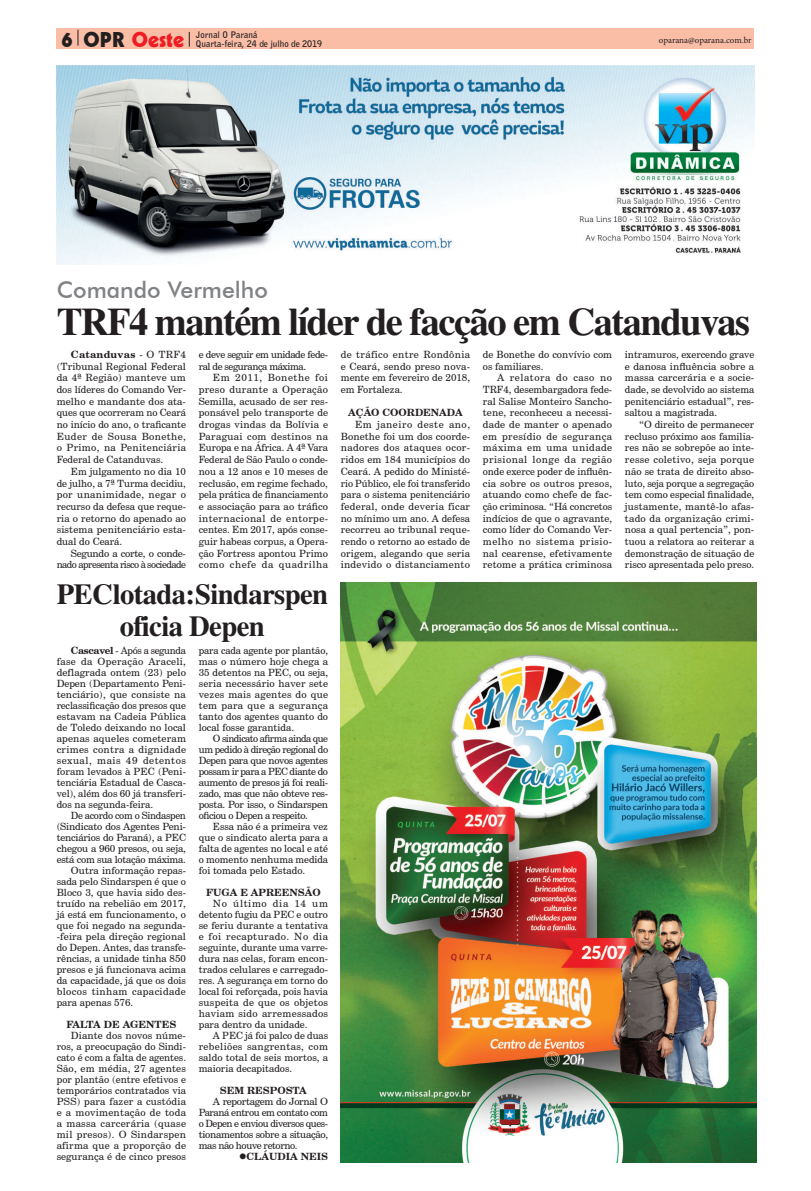
<style>
.page{position:relative;width:811px;height:1191px;background:#fff}
.page>*{position:absolute;margin:0;border:0;box-sizing:border-box;transform-origin:0 0}
.t1{font:700 39px "Times";letter-spacing:-.04em;color:#231f20}
.t2{font:700 29px/32px "Times";letter-spacing:-.02em;color:#231f20;text-align:center}
.t3{font:500 23px "Futura BT";color:#808285}
.t4{font:20.8px "Geometric 231 BT Heavy C";color:#ee1d23}
.t5{font:10px/11.7px "Century Schoolbook BT";color:#231f20;text-align:justify}
.t6{font:700 10px "Century Schoolbook BT";color:#231f20}
.t7{font:10px/11.7px "Century Schoolbook BT";letter-spacing:-.05em;color:#231f20;text-align:right}
.t8{font:10px/11.7px "Century Schoolbook BT";letter-spacing:-.04em;color:#231f20}
.t9{font:10px "Century Schoolbook BT";letter-spacing:-.02em;color:#231f20}
.t10{font:10px "Century Schoolbook BT";letter-spacing:.035em;color:#231f20}
.t11{font:10px "Century Schoolbook BT";letter-spacing:-.025em;color:#231f20}
.t12{font:700 9px/9px "Bell Gothic BT";color:#231f20}
.t13{font:9px "Minion Pro";letter-spacing:-.01em;color:#231f20}
.s1{color:#231f20}
.s2{font-weight:700}
</style>
<div class="page">
<div style="left:57px;top:28px;width:697px;height:21px;background:#fabda6"></div>
<svg style="left:189px;top:32px;width:1px;height:15px"></svg>
<svg style="left:78px;top:30px;width:1px;height:16px"></svg>
<img style="left:57px;top:65px;width:697px;height:199px">
<img style="left:341px;top:583px;width:415px;height:579px">
<p class="t12" style="left:196px;top:30px;width:128px">Jornal O Paraná<br>Quarta-feira, 24 de julho de 2019</p>
<h3 class="t4" style="left:61px;top:27px;width:125px"><span class="s1">6 OPR</span> Oeste</h3>
<p class="t13" style="left:659px;top:34px;width:94px">oparana@oparana.com.br</p>
<h3 class="t3" style="left:57px;top:276px;width:213px">Comando Vermelho</h3>
<h1 class="t1" style="left:57px;top:299px;width:695px">TRF4 mantém líder de facção em Catanduvas</h1>
<p class="t5" style="left:57px;top:348px;width:131px;text-indent:14px"><span class="s2">Catanduvas</span> - O TRF4 (Tribunal Regional Federal da 4ª Região) manteve um dos líderes do Comando Ver&shy;melho e mandante dos ata&shy;ques que ocorreram no Ceará no início do ano, o traficante Euder de Sousa Bonethe, o Primo, na Penitenciária Federal de Catanduvas.</p>
<p class="t5" style="left:57px;top:465px;width:131px;text-indent:14px">Em julgamento no dia 10 de julho, a 7ª Turma decidiu, por unanimidade, negar o recurso da defesa que reque&shy;ria o retorno do apenado ao sistema penitenciário esta&shy;dual do Ceará.</p>
<p class="t7" style="left:57px;top:547px;width:131px">Segundo a corte, o conde&shy;nado apresenta risco à sociedade</p>
<p class="t8" style="left:199px;top:348px;width:131px">e deve seguir em unidade fede&shy;ral de segurança máxima.</p>
<p class="t5" style="left:199px;top:371px;width:131px;text-indent:14px">Em 2011, Bonethe foi preso durante a Operação Semilla, acusado de ser res&shy;ponsável pelo transporte de drogas vindas da Bolívia e Paraguai com destinos na Europa e na África. A 4ª Vara Federal de São Paulo o conde&shy;nou a 12 anos e 10 meses de reclusão, em regime fechado, pela prática de financiamento e associação para ao tráfico internacional de entorpe&shy;centes. Em 2017, após conse&shy;guir habeas corpus, a Opera&shy;ção Fortress apontou Primo como chefe da quadrilha</p>
<p class="t5" style="left:341px;top:348px;width:131px">de tráfico entre Rondônia e Ceará, sendo preso nova&shy;mente em fevereiro de 2018, em Fortaleza.</p>
<p class="t6" style="left:348px;top:406px;width:116px">AÇÃO COORDENADA</p>
<p class="t5" style="left:341px;top:418px;width:131px;text-indent:14px">Em janeiro deste ano, Bonethe foi um dos coorde&shy;nadores dos ataques ocor&shy;ridos em 184 municípios do Ceará. A pedido do Ministé&shy;rio Público, ele foi transferido para o sistema penitenciário federal, onde deveria ficar no mínimo um ano. A defesa recorreu ao tribunal reque&shy;rendo o retorno ao estado de origem, alegando que seria indevido o distanciamento</p>
<p class="t5" style="left:483px;top:348px;width:131px">de Bonethe do convívio com os familiares.</p>
<p class="t5" style="left:483px;top:371px;width:131px;text-indent:14px">A relatora do caso no TRF4, desembargadora fede&shy;ral Salise Monteiro Sancho&shy;tene, reconheceu a necessi&shy;dade de manter o apenado em presídio de segurança máxima em uma unidade prisional longe da região onde exerce poder de influên&shy;cia sobre os outros presos, atuando como chefe de fac&shy;ção criminosa. “Há concretos indícios de que o agravante, como líder do Comando Ver&shy;melho no sistema prisio&shy;nal cearense, efetivamente retome a prática criminosa</p>
<p class="t5" style="left:625px;top:348px;width:131px">intramuros, exercendo grave e danosa influência sobre a massa carcerária e a socie&shy;dade, se devolvido ao sistema penitenciário estadual”, res&shy;saltou a magistrada.</p>
<p class="t5" style="left:625px;top:418px;width:131px;text-indent:14px">“O direito de permanecer recluso próximo aos familia&shy;res não se sobrepõe ao inte&shy;resse coletivo, seja porque não se trata de direito abso&shy;luto, seja porque a segregação tem como especial finalidade, justamente, mantê-lo afas&shy;tado da organização crimi&shy;nosa a qual pertencia”, pon&shy;tuou a relatora ao reiterar a demonstração de situação de risco apresentada pelo preso.</p>
<h2 class="t2" style="left:57px;top:577px;width:273px">PEC lotada: Sindarspen oficia Depen</h2>
<p class="t5" style="left:57px;top:645px;width:131px;line-height:11px;text-indent:14px"><span class="s2">Cascavel</span> - Após a segunda fase da Operação Araceli, deflagrada ontem (23) pelo Depen (Departamento Peni&shy;tenciário), que consiste na reclassificação dos presos que estavam na Cadeia Pública de Toledo deixando no local apenas aqueles cometeram crimes contra a dignidade sexual, mais 49 detentos foram levados à PEC (Peni&shy;tenciária Estadual de Casca&shy;vel), além dos 60 já transferi&shy;dos na segunda-feira.</p>
<p class="t11" style="left:71px;top:808px;width:117px">De acordo com o Sindaspen</p>
<p class="t5" style="left:57px;top:820px;width:131px">(Sindicato dos Agentes Peni-</p>
<p class="t5" style="left:57px;top:831px;width:131px">tenciários do Paraná), a PEC</p>
<p class="t5" style="left:57px;top:842px;width:131px">chegou a 960 presos, ou seja,</p>
<p class="t9" style="left:57px;top:852px;width:131px">está com sua lotação máxima.</p>
<p class="t5" style="left:71px;top:864px;width:117px">Outra informação repas-</p>
<p class="t5" style="left:57px;top:875px;width:131px">sada pelo Sindarspen é que o</p>
<p class="t5" style="left:57px;top:886px;width:131px">Bloco 3, que havia sido des-</p>
<p class="t5" style="left:57px;top:897px;width:131px">truído na rebelião em 2017,</p>
<p class="t5" style="left:57px;top:908px;width:131px">já está em funcionamento, o</p>
<p class="t5" style="left:57px;top:919px;width:131px">que foi negado na segunda-</p>
<p class="t5" style="left:57px;top:930px;width:131px">-feira pela direção regional</p>
<p class="t5" style="left:57px;top:941px;width:131px">do Depen. Antes, das transfe-</p>
<p class="t5" style="left:57px;top:952px;width:131px">rências, a unidade tinha 850</p>
<p class="t5" style="left:57px;top:963px;width:131px">presos e já funcionava acima</p>
<p class="t5" style="left:57px;top:974px;width:131px">da capacidade, já que os dois</p>
<p class="t10" style="left:57px;top:984px;width:131px">blocos tinham capacidade</p>
<p class="t5" style="left:57px;top:996px;width:78px">para apenas 576.</p>
<p class="t6" style="left:66px;top:1017px;width:111px">FALTA DE AGENTES</p>
<p class="t5" style="left:57px;top:1030px;width:131px;line-height:11px;text-indent:14px">Diante dos novos núme&shy;ros, a preocupação do Sindi&shy;cato é com a falta de agentes.<br>São, em média, 27 agentes por plantão (entre efetivos e temporários contratados via PSS) para fazer a custódia e a movimentação de toda a massa carcerária (quase mil presos). O Sindarspen afirma que a proporção de segurança é de cinco presos</p>
<p class="t5" style="left:199px;top:645px;width:131px;line-height:11px">para cada agente por plantão, mas o número hoje chega a 35 detentos na PEC, ou seja, seria necessário haver sete vezes mais agentes do que tem para que a segurança tanto dos agentes quanto do local fosse garantida.</p>
<p class="t5" style="left:199px;top:733px;width:131px;line-height:11px;text-indent:14px">O sindicato afirma ainda que um pedido à direção regional do Depen para que novos agentes possam ir para a PEC diante do aumento de presos já foi reali&shy;zado, mas que não obteve res&shy;posta. Por isso, o Sindarspen oficiou o Depen a respeito.</p>
<p class="t5" style="left:199px;top:821px;width:131px;line-height:11px;text-indent:14px">Essa não é a primeira vez que o sindicato alerta para a falta de agentes no local e até o momento nenhuma medida foi tomada pelo Estado.</p>
<p class="t6" style="left:206px;top:885px;width:116px">FUGA E APREENSÃO</p>
<p class="t5" style="left:199px;top:898px;width:131px;line-height:11px;text-indent:14px">No último dia 14 um detento fugiu da PEC e outro se feriu durante a tentativa e foi recapturado. No dia seguinte, durante uma varre&shy;dura nas celas, foram encon&shy;trados celulares e carregado&shy;res. A segurança em torno do local foi reforçada, pois havia suspeita de que os objetos haviam sido arremessados para dentro da unidade.</p>
<p class="t5" style="left:199px;top:1030px;width:131px;line-height:11px;text-indent:14px">A PEC já foi palco de duas rebeliões sangrentas, com saldo total de seis mortos, a maioria decapitados.</p>
<p class="t6" style="left:220px;top:1083px;width:88px">SEM RESPOSTA</p>
<p class="t5" style="left:199px;top:1096px;width:131px;line-height:11px;text-indent:14px">A reportagem do Jornal O Paraná entrou em contato com o Depen e enviou diversos ques&shy;tionamentos sobre a situação, mas não houve retorno.</p>
<p class="t6" style="left:239px;top:1149px;width:91px">●CLÁUDIA NEIS</p>
</div>
